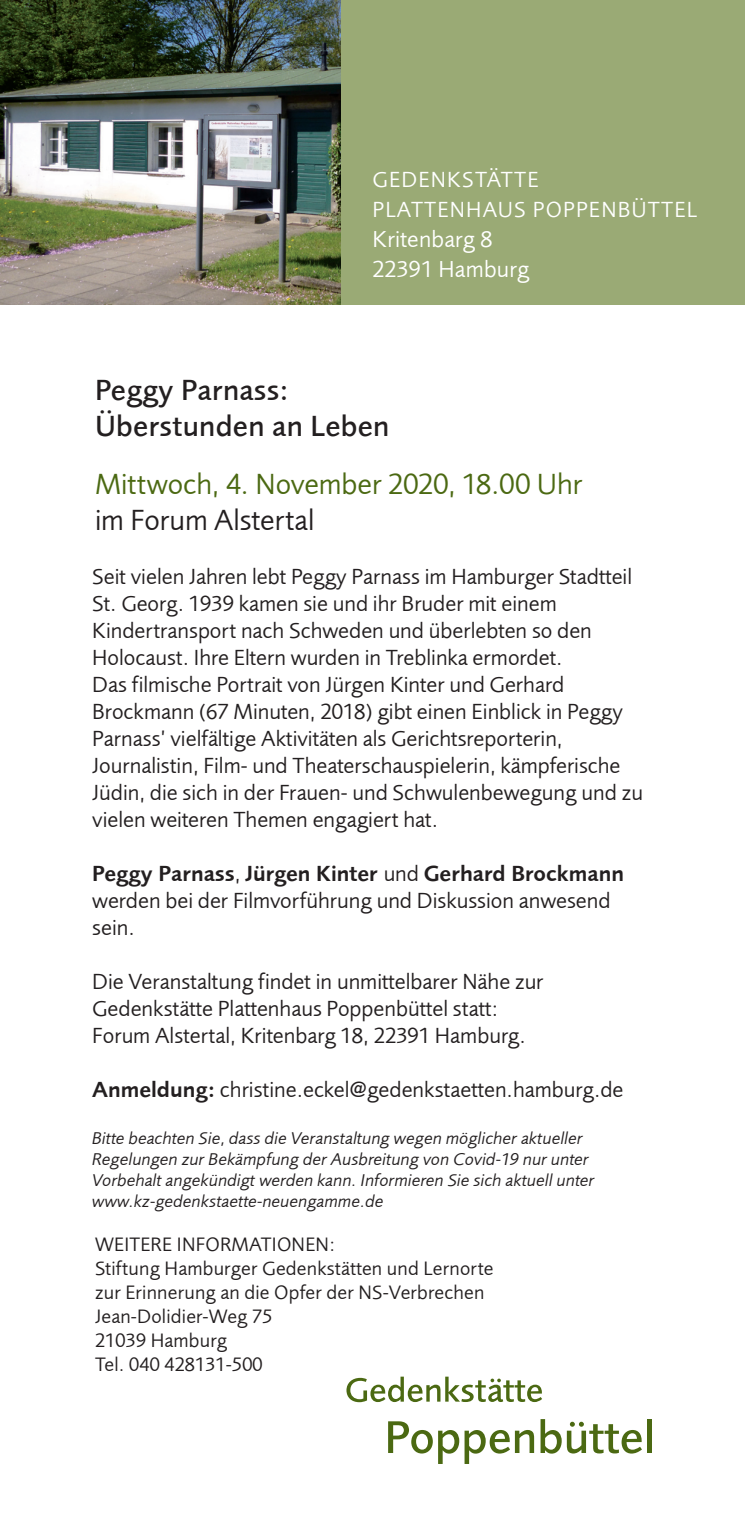
<style>
.page{position:relative;width:745px;height:1531px;background:#fff}
.page>*{position:absolute;margin:0;border:0;box-sizing:border-box;transform-origin:0 0}
.Datum_Seite_1_und_2{font:30px "Foundry Sans Book CE";color:#4b6912}
.Titel_der_Veranstalt{font:30px/36px "Foundry Sans Medium CE";letter-spacing:.01em;color:#231f20}
.Ort_Seite_1_und_2{font:30px "Foundry Sans Book CE";color:#231f20}
.t1{font:23.75px "Foundry Sans Book CE";letter-spacing:.01em;color:#fff}
.Fließtext_Seite_2{font:22.5px/27px "Foundry Sans Book CE";color:#231f20}
.t2{font:22.5px/30px "Foundry Sans Book CE";letter-spacing:.05em;color:#fff}
.t3{font:20px/24px "Foundry Sans Book CE";letter-spacing:.01em;color:#231f20}
.Titel_der_Veranstalt-2{font:17.5px/21px "Foundry Sans Book Italic CE";letter-spacing:.01em;color:#231f20}
.s1{font-family:"Foundry Sans Demi"}
</style>
<div class="page">
<div style="left:0;top:0;width:744px;height:305px;background:#9aaa75"></div>
<svg style="left:346px;top:1376px;width:195px;height:26px"></svg>
<svg style="left:388px;top:1421px;width:44px;height:32px"></svg>
<svg style="left:438px;top:1430px;width:95px;height:34px"></svg>
<svg style="left:540px;top:1419px;width:101px;height:34px"></svg>
<div style="left:646px;top:1419px;width:5px;height:34px;background:#4b6912"></div>
<img style="left:0;top:0;width:340px;height:305px">
<p class="t2" style="left:372px;top:164px;width:326px">GEDENKSTÄTTE<br>PLATTENHAUS POPPENBÜTTEL</p>
<p class="t1" style="left:372px;top:225px;width:121px">Kritenbarg 8</p>
<p class="t1" style="left:372px;top:255px;width:158px">22391 Hamburg</p>
<p class="Titel_der_Veranstalt" style="left:95px;top:372px;width:296px">Peggy Parnass:<br>Überstunden an Leben</p>
<p class="Datum_Seite_1_und_2" style="left:95px;top:467px;width:488px">Mittwoch, 4. November 2020, 18.00 Uhr</p>
<p class="Ort_Seite_1_und_2" style="left:95px;top:503px;width:221px">im Forum Alstertal</p>
<p class="Fließtext_Seite_2" style="left:92px;top:563px;width:552px">Seit vielen Jahren lebt Peggy Parnass im Hamburger Stadtteil St. Georg. 1939 kamen sie und ihr Bruder mit einem Kindertransport nach Schweden und überlebten so den Holocaust. Ihre Eltern wurden in Treblinka ermordet.<br>Das filmische Portrait von Jürgen Kinter und Gerhard Brockmann (67 Minuten, 2018) gibt einen Einblick in Peggy Parnass’ vielfältige Aktivitäten als Gerichtsreporterin, Journalistin, Film- und Theaterschauspielerin, kämpferische Jüdin, die sich in der Frauen- und Schwulenbewegung und zu vielen weiteren Themen engagiert hat.</p>
<p class="Fließtext_Seite_2" style="left:92px;top:860px;width:533px"><span class="s1">Peggy Parnass</span>, <span class="s1">Jürgen Kinter</span> und <span class="s1">Gerhard Brockmann </span>werden bei der Filmvorführung und Diskussion anwesend sein.</p>
<p class="Fließtext_Seite_2" style="left:92px;top:968px;width:452px">Die Veranstaltung findet in unmittelbarer Nähe zur<br>Gedenkstätte Plattenhaus Poppenbüttel statt:<br>Forum Alstertal, Kritenbarg 18, 22391 Hamburg.</p>
<p class="Fließtext_Seite_2" style="left:92px;top:1076px;width:532px"><span class="s1">Anmeldung:</span> christine.eckel@gedenkstaetten.hamburg.de</p>
<p class="Titel_der_Veranstalt-2" style="left:92px;top:1127px;width:503px">Bitte beachten Sie, dass die Veranstaltung wegen möglicher aktueller Regelungen zur Bekämpfung der Ausbreitung von Covid-19 nur unter Vorbehalt angekündigt werden kann. Informieren Sie sich aktuell unter www.kz-gedenkstaette-neuengamme.de</p>
<p class="t3" style="left:95px;top:1232px;width:241px">WEITERE INFORMATIONEN:</p>
<p class="t3" style="left:95px;top:1256px;width:399px">Stiftung Hamburger Gedenkstätten und Lernorte zur Erinnerung an die Opfer der NS-Verbrechen</p>
<p class="t3" style="left:95px;top:1304px;width:179px">Jean-Dolidier-Weg 75</p>
<p class="t3" style="left:95px;top:1328px;width:133px">21039 Hamburg</p>
<p class="t3" style="left:95px;top:1352px;width:169px">Tel. 040 428131-500</p>
</div>
